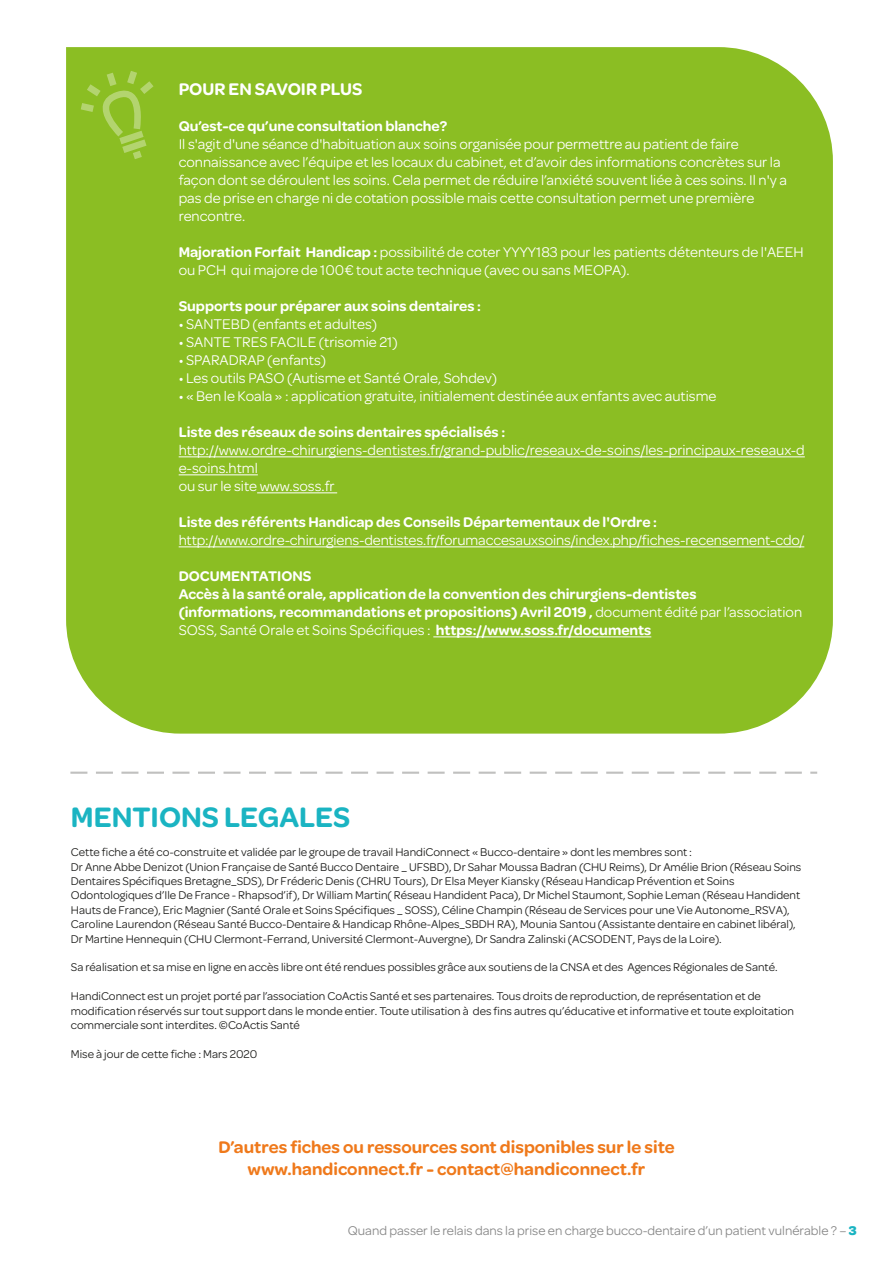
<style>
.page{position:relative;width:893px;height:1263px;background:#fff}
.page>*{position:absolute;margin:0;border:0;box-sizing:border-box;transform-origin:0 0}
.t1{font:600 30px "Omnes";color:#1ab4c2}
.t2{font:600 18px/21.6px "Omnes";color:#ef791b;text-align:center}
.t3{font:600 18px "Omnes";color:#fff}
.t4{font:15px/18px "Omnes";color:#fff}
.t5{font:600 15px/18px "Omnes";color:#fff}
.t6{font:13.5px "Omnes";color:#878787}
.t7{font:12px/14.4px "Omnes";color:#1d1d1b}
.s1{font-weight:600}
.s2{font-weight:400}
.s3{font-weight:700;color:#1ab4c2}
</style>
<div class="page">
<svg style="left:70px;top:772px;width:747px;height:2px"></svg>
<div style="left:66px;top:47px;width:767px;height:687px;background:#8bbe23"></div>
<svg style="left:81px;top:71px;width:73px;height:88px;background:#93c233"></svg>
<hr style="left:179px;top:457px;width:626px;height:1px;background:#fff">
<hr style="left:179px;top:475px;width:79px;height:1px;background:#fff">
<hr style="left:257px;top:493px;width:80px;height:1px;background:#fff">
<hr style="left:179px;top:547px;width:625px;height:1px;background:#fff">
<hr style="left:433px;top:636px;width:218px;height:1px;background:#fff">
<h2 class="t3" style="left:179px;top:76px;width:185px">POUR EN SAVOIR PLUS</h2>
<p class="t5" style="left:179px;top:116px;width:270px">Qu’est-ce qu’une consultation blanche?</p>
<p class="t4" style="left:179px;top:134px;width:610px">Il s'agit d'une séance d'habituation aux soins organisée pour permettre au patient de faire connaissance avec l’équipe et les locaux du cabinet, et d’avoir des informations concrètes sur la façon dont se déroulent les soins. Cela permet de réduire l’anxiété souvent liée à ces soins. Il n'y a pas de prise en charge ni de cotation possible mais cette consultation permet une première rencontre.</p>
<p class="t4" style="left:179px;top:242px;width:626px"><span class="s1">Majoration Forfait Handicap :</span> possibilité de coter YYYY183 pour les patients détenteurs de l'AEEH ou PCH qui majore de 100€ tout acte technique (avec ou sans MEOPA).</p>
<p class="t5" style="left:179px;top:296px;width:304px">Supports pour préparer aux soins dentaires :</p>
<p class="t4" style="left:179px;top:314px;width:200px">• SANTEBD (enfants et adultes)</p>
<p class="t4" style="left:179px;top:332px;width:220px">• SANTE TRES FACILE (trisomie 21)</p>
<p class="t4" style="left:179px;top:350px;width:149px">• SPARADRAP (enfants)</p>
<p class="t4" style="left:179px;top:368px;width:320px">• Les outils PASO (Autisme et Santé Orale, Sohdev)</p>
<p class="t4" style="left:179px;top:386px;width:539px">• « Ben le Koala » : application gratuite, initialement destinée aux enfants avec autisme</p>
<p class="t5" style="left:179px;top:422px;width:328px">Liste des réseaux de soins dentaires spécialisés :</p>
<p class="t4" style="left:179px;top:440px;width:628px">http://www.ordre-chirurgiens-dentistes.fr/grand-public/reseaux-de-soins/les-principaux-reseaux-d e-soins.html<br>ou sur le site www.soss.fr</p>
<p class="t5" style="left:179px;top:512px;width:480px">Liste des référents Handicap des Conseils Départementaux de l'Ordre :</p>
<p class="t4" style="left:179px;top:530px;width:627px">http://www.ordre-chirurgiens-dentistes.fr/forumaccesauxsoins/index.php/fiches-recensement-cdo/</p>
<p class="t5" style="left:179px;top:566px;width:625px">DOCUMENTATIONS<br>Accès à la santé orale, application de la convention des chirurgiens-dentistes<br>(informations, recommandations et propositions) Avril 2019 , <span class="s2">document édité par l’association SOSS, Santé Orale et Soins Spécifiques :</span> https://www.soss.fr/documents</p>
<h1 class="t1" style="left:71px;top:796px;width:281px">MENTIONS LEGALES</h1>
<p class="t7" style="left:71px;top:844px;width:732px">Cette fiche a été co-construite et validée par le groupe de travail HandiConnect « Bucco-dentaire » dont les membres sont :<br>Dr Anne Abbe Denizot (Union Française de Santé Bucco Dentaire _ UFSBD), Dr Sahar Moussa Badran (CHU Reims), Dr Amélie Brion (Réseau Soins Dentaires Spécifiques Bretagne_SDS), Dr Fréderic Denis (CHRU Tours), Dr Elsa Meyer Kiansky (Réseau Handicap Prévention et Soins Odontologiques d’Ile De France - Rhapsod’if), Dr William Martin( Réseau Handident Paca), Dr Michel Staumont, Sophie Leman (Réseau Handident Hauts de France), Eric Magnier (Santé Orale et Soins Spécifiques _ SOSS), Céline Champin (Réseau de Services pour une Vie Autonome_RSVA), Caroline Laurendon (Réseau Santé Bucco-Dentaire &amp; Handicap Rhône-Alpes_SBDH RA), Mounia Santou (Assistante dentaire en cabinet libéral), Dr Martine Hennequin (CHU Clermont-Ferrand, Université Clermont-Auvergne), Dr Sandra Zalinski (ACSODENT, Pays de la Loire).</p>
<p class="t7" style="left:71px;top:959px;width:708px">Sa réalisation et sa mise en ligne en accès libre ont été rendues possibles grâce aux soutiens de la CNSA et des Agences Régionales de Santé.</p>
<p class="t7" style="left:71px;top:988px;width:725px">HandiConnect est un projet porté par l’association CoActis Santé et ses partenaires. Tous droits de reproduction, de représentation et de modification réservés sur tout support dans le monde entier. Toute utilisation à des fins autres qu’éducative et informative et toute exploitation commerciale sont interdites. ©CoActis Santé</p>
<p class="t7" style="left:71px;top:1046px;width:188px">Mise à jour de cette fiche : Mars 2020</p>
<h2 class="t2" style="left:218px;top:1135px;width:458px">D’autres fiches ou ressources sont disponibles sur le site www.handiconnect.fr - contact@handiconnect.fr</h2>
<p class="t6" style="left:348px;top:1221px;width:510px">Quand passer le relais dans la prise en charge bucco-dentaire d’un patient vulnérable ? – <span class="s3">3</span></p>
</div>
